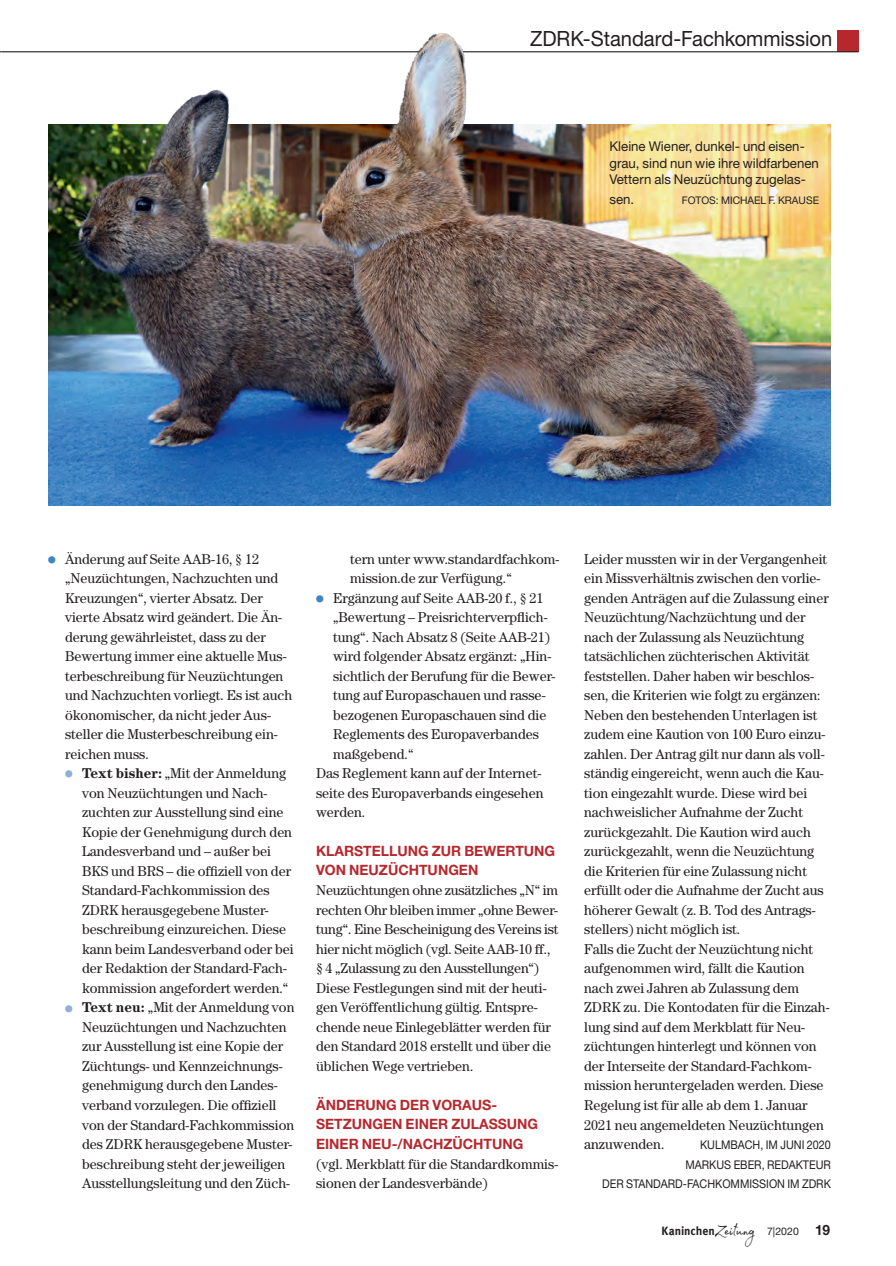
<style>
.page{position:relative;width:896px;height:1266px;background:#fff}
.page>*{position:absolute;margin:0;border:0;box-sizing:border-box;transform-origin:0 0}
.t1{font:21px "Helvetica Neue LT Std";letter-spacing:-.005em;color:#231f20;scale:.96 1}
.t2{font:14.25px/19.5px "Century Std";color:#231f20}
.t3{font:700 14.25px/19.5px "Helvetica Neue LT Std";color:#b7282e}
.t4{font:13.5px/16.5px "Helvetica Neue LT Std";color:#231f20}
.t5{font:12px/19.5px "Helvetica Neue LT Std";color:#231f20;text-align:right;scale:.9 1}
.t6{font:700 12px "Meta OT";color:#231f20;scale:.96 1}
.t7{font:10.5px "Helvetica Neue LT Std";color:#231f20}
.s1{font-family:"European Pi One";font-size:9px;color:#3f85c0}
.s2{font-family:"European Pi One";font-size:9px;color:#8fb0d8}
.s3{font-weight:700}
.s4{font-family:"Madelyn";font-weight:400;font-size:21px}
.s5{font-family:"Helvetica Neue LT Std";font-weight:400;font-size:10.5px}
.s6{font-family:"Helvetica Neue LT Std";font-size:14.25px}
</style>
<div class="page">
<div style="left:837px;top:30px;width:21px;height:21px;background:#b7282e"></div>
<hr style="left:1px;top:51px;width:857px;height:1px;background:#231f20">
<img style="left:48px;top:125px;width:782px;height:380px">
<img style="left:137px;top:33px;width:350px;height:205px">
<img style="left:549px;top:124px;width:282px;height:132px">
<h1 class="t1" style="left:530px;top:26px;width:316px">ZDRK-Standard-Fachkommission</h1>
<p class="t4" style="left:609px;top:138px;width:211px">Kleine Wiener, dunkel- und eisen&shy;grau, sind nun wie ihre wildfarbenen<br>Vettern als Neuzüchtung zugelas-</p>
<p class="t4" style="left:609px;top:190px;width:26px">sen.</p>
<p class="t7" style="left:681px;top:194px;width:139px">FOTOS: MICHAEL F. KRAUSE</p>
<p class="t2" style="left:48px;top:549px;width:212px"><span class="s1">V</span> Änderung auf Seite AAB-16, § 12</p>
<p class="t2" style="left:65px;top:568px;width:215px">„Neuzüchtungen, Nachzuchten und</p>
<p class="t2" style="left:65px;top:588px;width:199px">Kreuzungen“, vierter Absatz. Der</p>
<p class="t2" style="left:65px;top:607px;width:218px">vierte Absatz wird geändert. Die Än-</p>
<p class="t2" style="left:65px;top:627px;width:202px">derung gewährleistet, dass zu der</p>
<p class="t2" style="left:65px;top:646px;width:223px">Bewertung immer eine aktuelle Mus-</p>
<p class="t2" style="left:65px;top:666px;width:220px">terbeschreibung für Neuzüchtungen</p>
<p class="t2" style="left:65px;top:685px;width:228px">und Nachzuchten vorliegt. Es ist auch</p>
<p class="t2" style="left:65px;top:705px;width:207px">ökonomischer, da nicht jeder Aus-</p>
<p class="t2" style="left:65px;top:724px;width:214px">steller die Musterbeschreibung ein-</p>
<p class="t2" style="left:65px;top:744px;width:85px">reichen muss.</p>
<p class="t2" style="left:65px;top:763px;width:222px"><span class="s2">V</span> <span class="s3">Text bisher:</span> „Mit der Anmeldung</p>
<p class="t2" style="left:82px;top:783px;width:187px">von Neuzüchtungen und Nach-</p>
<p class="t2" style="left:82px;top:802px;width:203px">zuchten zur Ausstellung sind eine</p>
<p class="t2" style="left:82px;top:822px;width:211px">Kopie der Genehmigung durch den</p>
<p class="t2" style="left:82px;top:841px;width:190px">Landesverband und – außer bei</p>
<p class="t2" style="left:82px;top:861px;width:210px">BKS und BRS – die offiziell von der</p>
<p class="t2" style="left:82px;top:880px;width:189px">Standard-Fachkommission des</p>
<p class="t2" style="left:82px;top:900px;width:188px">ZDRK herausgegebene Muster-</p>
<p class="t2" style="left:82px;top:919px;width:205px">beschreibung einzureichen. Diese</p>
<p class="t2" style="left:82px;top:939px;width:213px">kann beim Landesverband oder bei</p>
<p class="t2" style="left:82px;top:958px;width:206px">der Redaktion der Standard-Fach-</p>
<p class="t2" style="left:82px;top:978px;width:208px">kommission angefordert werden.“</p>
<p class="t2" style="left:65px;top:997px;width:231px"><span class="s2">V</span> <span class="s3">Text neu:</span> „Mit der Anmeldung von</p>
<p class="t2" style="left:82px;top:1017px;width:206px">Neuzüchtungen und Nachzuchten</p>
<p class="t2" style="left:82px;top:1036px;width:202px">zur Ausstellung ist eine Kopie der</p>
<p class="t2" style="left:82px;top:1056px;width:202px">Züchtungs- und Kennzeichnungs-</p>
<p class="t2" style="left:82px;top:1075px;width:197px">genehmigung durch den Landes-</p>
<p class="t2" style="left:82px;top:1095px;width:196px">verband vorzulegen. Die offiziell</p>
<p class="t2" style="left:82px;top:1114px;width:214px">von der Standard-Fachkommission</p>
<p class="t2" style="left:82px;top:1134px;width:212px">des ZDRK herausgegebene Muster-</p>
<p class="t2" style="left:82px;top:1153px;width:205px">beschreibung steht der jeweiligen</p>
<p class="t2" style="left:82px;top:1173px;width:209px">Ausstellungsleitung und den Züch-</p>
<p class="t2" style="left:350px;top:549px;width:211px">tern unter www.standardfachkom-</p>
<p class="t2" style="left:350px;top:568px;width:163px">mission.de zur Verfügung.“</p>
<p class="t2" style="left:316px;top:588px;width:229px"><span class="s1">V</span> Ergänzung auf Seite AAB-20 f., § 21</p>
<p class="t2" style="left:333px;top:607px;width:216px">„Bewertung – Preisrichterverpflich-</p>
<p class="t2" style="left:333px;top:627px;width:219px">tung“. Nach Absatz 8 (Seite AAB-21)</p>
<p class="t2" style="left:333px;top:646px;width:219px">wird folgender Absatz ergänzt: „Hin-</p>
<p class="t2" style="left:333px;top:666px;width:223px">sichtlich der Berufung für die Bewer-</p>
<p class="t2" style="left:333px;top:685px;width:214px">tung auf Europaschauen und rasse-</p>
<p class="t2" style="left:333px;top:705px;width:215px">bezogenen Europaschauen sind die</p>
<p class="t2" style="left:333px;top:724px;width:207px">Reglements des Europaverbandes</p>
<p class="t2" style="left:333px;top:744px;width:82px">maßgebend.“</p>
<p class="t2" style="left:316px;top:763px;width:227px">Das Reglement kann auf der Internet-</p>
<p class="t2" style="left:316px;top:783px;width:229px">seite des Europaverbands eingesehen</p>
<p class="t2" style="left:316px;top:802px;width:51px">werden.</p>
<p class="t3" style="left:316px;top:840px;width:240px">KLARSTELLUNG ZUR BEWERTUNG<br>VON NEUZÜCHTUNGEN</p>
<p class="t2" style="left:316px;top:880px;width:244px">Neuzüchtungen ohne zusätzliches „N“ im rechten Ohr bleiben immer „ohne Bewer&shy;tung“. Eine Bescheinigung des Vereins ist hier nicht möglich (vgl. Seite AAB-10 ff., § 4 „Zulassung zu den Ausstellungen“)<br>Diese Festlegungen sind mit der heuti&shy;gen Veröffentlichung gültig. Entspre&shy;chende neue Einlegeblätter werden für den Standard 2018 erstellt und über die üblichen Wege vertrieben.</p>
<p class="t3" style="left:316px;top:1094px;width:223px">ÄNDERUNG DER VORAUS-<br>SETZUNGEN EINER ZULASSUNG<br>EINER NEU-/NACHZÜCHTUNG</p>
<p class="t2" style="left:316px;top:1153px;width:244px">(vgl. Merkblatt für die Standardkommis&shy;sionen der Landesverbände)</p>
<p class="t2" style="left:584px;top:549px;width:247px">Leider mussten wir in der Vergangenheit ein Missverhältnis zwischen den vorlie&shy;genden Anträgen auf die Zulassung einer Neuzüchtung/Nachzüchtung und der nach der Zulassung als Neuzüchtung tatsächlichen züchterischen Aktivität feststellen. Daher haben wir beschlos&shy;sen, die Kriterien wie folgt zu ergänzen:<br>Neben den bestehenden Unterlagen ist zudem eine Kaution von 100 Euro einzu&shy;zahlen. Der Antrag gilt nur dann als voll&shy;ständig eingereicht, wenn auch die Kau&shy;tion eingezahlt wurde. Diese wird bei nachweislicher Aufnahme der Zucht zurückgezahlt. Die Kaution wird auch zurückgezahlt, wenn die Neuzüchtung die Kriterien für eine Zulassung nicht erfüllt oder die Aufnahme der Zucht aus höherer Gewalt (z. B. Tod des Antrags&shy;stellers) nicht möglich ist.<br>Falls die Zucht der Neuzüchtung nicht aufgenommen wird, fällt die Kaution nach zwei Jahren ab Zulassung dem ZDRK zu. Die Kontodaten für die Einzah&shy;lung sind auf dem Merkblatt für Neu&shy;züchtungen hinterlegt und können von der Interseite der Standard-Fachkom&shy;mission heruntergeladen werden. Diese Regelung ist für alle ab dem 1. Januar 2021 neu angemeldeten Neuzüchtungen anzuwenden.</p>
<p class="t5" style="left:602px;top:1134px;width:256px">KULMBACH, IM JUNI 2020<br>MARKUS EBER, REDAKTEUR<br>DER STANDARD-FACHKOMMISSION IM ZDRK</p>
<p class="t6" style="left:661px;top:1222px;width:177px">Kaninchen<span class="s4">Zeitung</span> <span class="s5">7|2020</span> <span class="s6">19</span></p>
</div>
